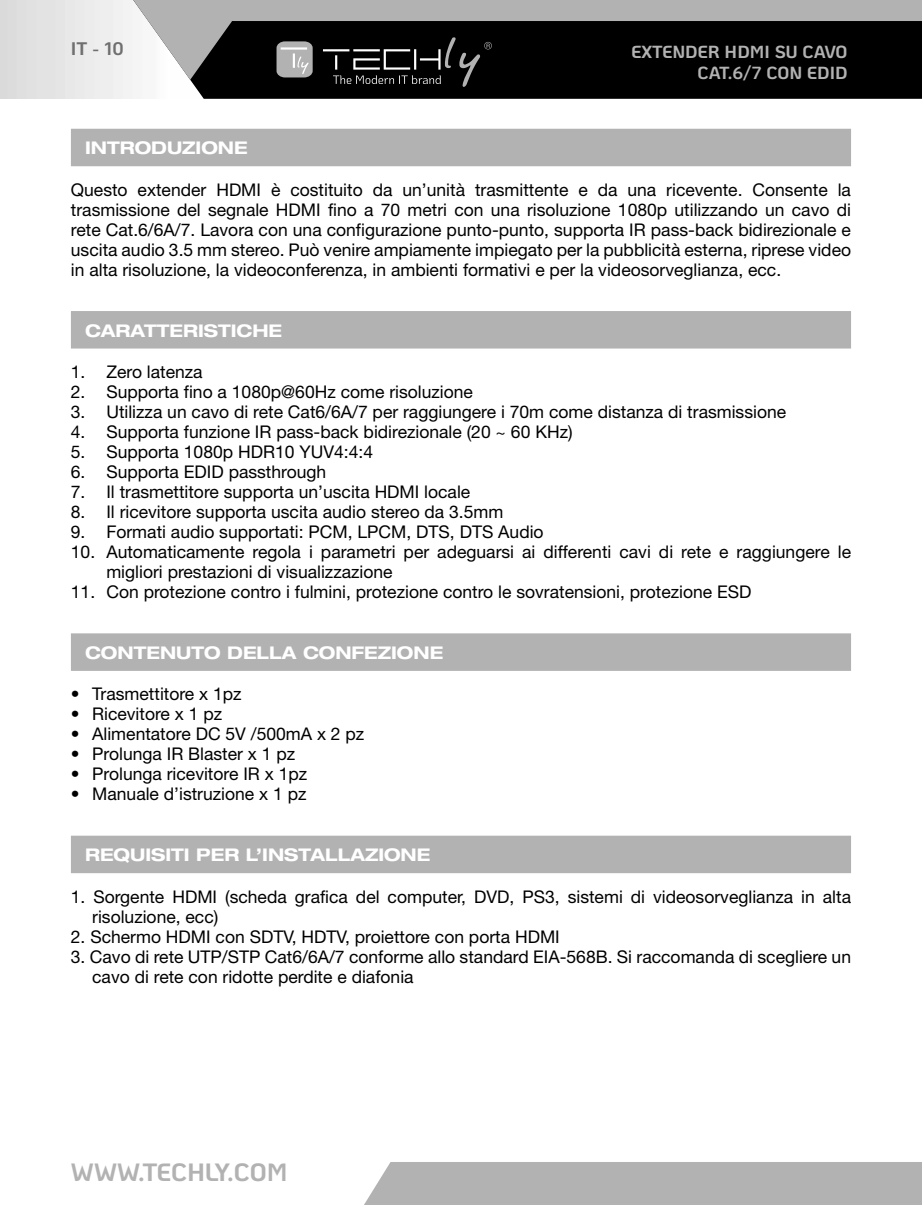
<style>
.page{position:relative;width:922px;height:1205px;background:#fff}
.page>*{position:absolute;margin:0;border:0;box-sizing:border-box;transform-origin:0 0}
.t1{font:700 25px "Ko Ho";color:#b3b2b2}
.t2{font:700 18.25px "Ko Ho";color:#706f6f}
.t3{font:17.5px/20px "Helvetica Neue LT Std";color:#000}
.t4{font:700 expanded 17.5px "Helvetica Neue LT Std";color:#fff}
.t5{font:700 17.5px/21px "Ko Ho";color:#b3b2b2;text-align:right}
</style>
<div class="page">
<svg style="left:122px;top:80px;width:799px;height:19px;background:#1b1b1b"></svg>
<svg style="left:122px;top:0;width:799px;height:80px;background:#4a4a4a"></svg>
<hr style="left:323px;top:49px;width:26px;height:2px;background:#fff">
<svg style="left:276px;top:41px;width:36px;height:36px"></svg>
<svg style="left:333px;top:37px;width:158px;height:50px;background:#1f1f1f"></svg>
<div style="left:364px;top:1162px;width:557px;height:43px;background:#b3b2b2"></div>
<div style="left:71px;top:129px;width:779px;height:37px;background:#b3b2b2"></div>
<div style="left:71px;top:311px;width:779px;height:37px;background:#b3b2b2"></div>
<div style="left:71px;top:633px;width:779px;height:38px;background:#b3b2b2"></div>
<div style="left:71px;top:835px;width:779px;height:38px;background:#b3b2b2"></div>
<p class="t2" style="left:71px;top:34px;width:54px">IT - 10</p>
<p class="t5" style="left:631px;top:41px;width:217px">EXTENDER HDMI SU CAVO<br>CAT.6/7 CON EDID</p>
<p class="t4" style="left:85px;top:137px;width:164px">INTRODUZIONE</p>
<p class="t3" style="left:71px;top:179px;width:781px;text-align:justify">Questo extender HDMI è costituito da un’unità trasmittente e da una ricevente. Consente la trasmissione del segnale HDMI fino a 70 metri con una risoluzione 1080p utilizzando un cavo di rete Cat.6/6A/7. Lavora con una configurazione punto-punto, supporta IR pass-back bidirezionale e uscita audio 3.5 mm stereo. Può venire ampiamente impiegato per la pubblicità esterna, riprese video in alta risoluzione, la videoconferenza, in ambienti formativi e per la videosorveglianza, ecc.</p>
<p class="t4" style="left:85px;top:319px;width:198px">CARATTERISTICHE</p>
<p class="t3" style="left:71px;top:361px;width:133px">1. Zero latenza</p>
<p class="t3" style="left:71px;top:381px;width:403px">2. Supporta fino a 1080p@60Hz come risoluzione</p>
<p class="t3" style="left:71px;top:401px;width:716px">3. Utilizza un cavo di rete Cat6/6A/7 per raggiungere i 70m come distanza di trasmissione</p>
<p class="t3" style="left:71px;top:421px;width:503px">4. Supporta funzione IR pass-back bidirezionale (20 ~ 60 KHz)</p>
<p class="t3" style="left:71px;top:441px;width:303px">5. Supporta 1080p HDR10 YUV4:4:4</p>
<p class="t3" style="left:71px;top:461px;width:257px">6. Supporta EDID passthrough</p>
<p class="t3" style="left:71px;top:481px;width:401px">7. Il trasmettitore supporta un’uscita HDMI locale</p>
<p class="t3" style="left:71px;top:501px;width:434px">8. Il ricevitore supporta uscita audio stereo da 3.5mm</p>
<p class="t3" style="left:71px;top:521px;width:474px">9. Formati audio supportati: PCM, LPCM, DTS, DTS Audio</p>
<p class="t3" style="left:106px;top:541px;width:746px;text-indent:-35px">10. Automaticamente regola i parametri per adeguarsi ai differenti cavi di rete e raggiungere le migliori prestazioni di visualizzazione</p>
<p class="t3" style="left:71px;top:581px;width:682px">11. Con protezione contro i fulmini, protezione contro le sovratensioni, protezione ESD</p>
<p class="t4" style="left:85px;top:642px;width:359px">CONTENUTO DELLA CONFEZIONE</p>
<p class="t3" style="left:71px;top:684px;width:172px">• Trasmettitore x 1pz</p>
<p class="t3" style="left:71px;top:704px;width:153px">• Ricevitore x 1 pz</p>
<p class="t3" style="left:71px;top:724px;width:295px">• Alimentatore DC 5V /500mA x 2 pz</p>
<p class="t3" style="left:71px;top:744px;width:226px">• Prolunga IR Blaster x 1 pz</p>
<p class="t3" style="left:71px;top:764px;width:238px">• Prolunga ricevitore IR x 1pz</p>
<p class="t3" style="left:71px;top:784px;width:237px">• Manuale d’istruzione x 1 pz</p>
<p class="t4" style="left:85px;top:844px;width:347px">REQUISITI PER L’INSTALLAZIONE</p>
<p class="t3" style="left:92px;top:886px;width:760px;text-indent:-21px">1. Sorgente HDMI (scheda grafica del computer, DVD, PS3, sistemi di videosorveglianza in alta risoluzione, ecc)</p>
<p class="t3" style="left:71px;top:926px;width:490px">2. Schermo HDMI con SDTV, HDTV, proiettore con porta HDMI</p>
<p class="t3" style="left:92px;top:946px;width:760px;text-indent:-21px">3. Cavo di rete UTP/STP Cat6/6A/7 conforme allo standard EIA-568B. Si raccomanda di scegliere un cavo di rete con ridotte perdite e diafonia</p>
<h1 class="t1" style="left:71px;top:1151px;width:218px">WWW.TECHLY.COM</h1>
</div>
